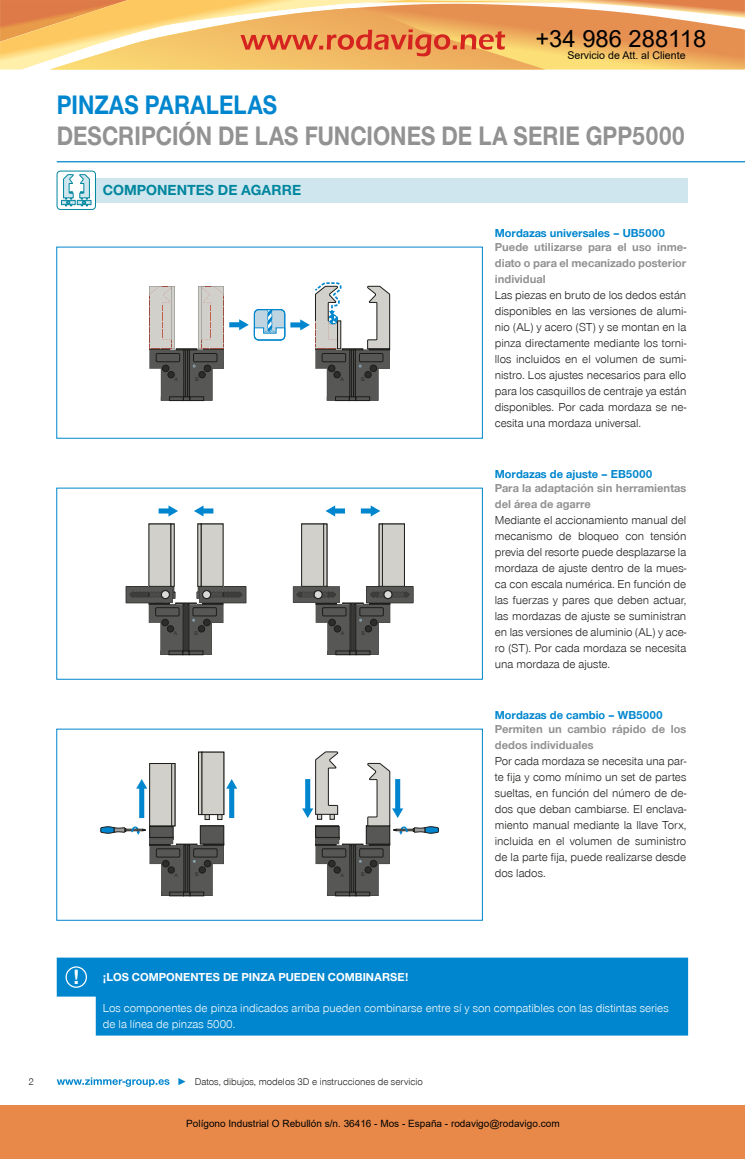
<style>
.page{position:relative;width:745px;height:1159px;background:#fff}
.page>*{position:absolute;margin:0;border:0;box-sizing:border-box;transform-origin:0 0}
.t1{font:700 27.5px "Zimmer Group Sans Global";color:#939292;scale:.86 1}
.t2{font:700 27.5px "Zimmer Group Sans Global";color:#0086ce;scale:.86 1}
.t3{font:23.75px "Arial";color:#000}
.t4{font:700 15px "Zimmer Group Sans Global";color:#00869e}
.t5{font:300 11.88px/16px "Zimmer Group Sans Global";color:#1d1d1b;text-align:justify}
.t6{font:700 11.88px/16px "Zimmer Group Sans Global";color:#939292}
.t7{font:300 11.88px/16px "Zimmer Group Sans Global";color:#fff}
.t8{font:700 11.88px "Zimmer Group Sans Global";color:#0086ce}
.t9{font:700 11.88px "Zimmer Group Sans Global";color:#fff}
.t10{font:10.62px "Arial";color:#000}
.t11{font:10px "Arial";color:#000}
.t12{font:300 10px "Zimmer Group Sans Global";color:#1d1d1b}
.t13{font:5.5px "Zimmer Group Sans Global";color:#2e2d2c}
.s1{font-size:21.25px}
.s2{color:#0086ce}
</style>
<div class="page">
<hr style="left:57px;top:161px;width:687px;height:1px;background:#0086ce">
<div style="left:96px;top:178px;width:591px;height:25px;background:#cfe6ee"></div>
<div style="left:57px;top:171px;width:39px;height:39px;border:1px solid #00869e;border-radius:3px"></div>
<div style="left:61px;top:200px;width:14px;height:5px;border:1px solid #00869e"></div>
<div style="left:77px;top:200px;width:14px;height:5px;border:1px solid #00869e"></div>
<svg style="left:62px;top:174px;width:28px;height:32px"></svg>
<svg style="left:56px;top:246px;width:427px;height:193px"></svg>
<svg style="left:56px;top:487px;width:427px;height:193px"></svg>
<svg style="left:56px;top:728px;width:427px;height:193px"></svg>
<div style="left:57px;top:957px;width:630px;height:78px;background:#0086ce"></div>
<div style="left:65px;top:966px;width:22px;height:22px;border:1px solid #fff;border-radius:50%"></div>
<svg style="left:57px;top:1077px;width:112px;height:10px"></svg>
<div style="left:0;top:1105px;width:744px;height:54px;background:#e88949"></div>
<svg style="left:0;top:0;width:744px;height:70px;background:#f0b66f"></svg>
<h2 class="t3" style="left:535px;top:22px;width:172px">+34 986 288118</h2>
<p class="t10" style="left:567px;top:48px;width:120px">Servicio de Att. al Cliente</p>
<h1 class="t2" style="left:57px;top:89px;width:258px">PINZAS PARALELAS</h1>
<h1 class="t1" style="left:57px;top:120px;width:732px">DESCRIPCIÓN DE LAS FUNCIONES DE LA SERIE GPP5000</h1>
<p class="t4" style="left:103px;top:181px;width:200px">COMPONENTES DE AGARRE</p>
<p class="t13" style="left:174px;top:376px;width:5px">A</p>
<p class="t13" style="left:195px;top:376px;width:5px">B</p>
<p class="t13" style="left:340px;top:376px;width:5px">A</p>
<p class="t13" style="left:361px;top:376px;width:5px">B</p>
<p class="t13" style="left:174px;top:630px;width:5px">A</p>
<p class="t13" style="left:194px;top:630px;width:5px">B</p>
<p class="t13" style="left:340px;top:630px;width:5px">A</p>
<p class="t13" style="left:361px;top:630px;width:5px">B</p>
<p class="t13" style="left:174px;top:871px;width:5px">A</p>
<p class="t13" style="left:195px;top:871px;width:5px">B</p>
<p class="t13" style="left:340px;top:871px;width:5px">A</p>
<p class="t13" style="left:361px;top:871px;width:5px">B</p>
<p class="t8" style="left:494px;top:226px;width:172px">Mordazas universales – UB5000</p>
<p class="t6" style="left:494px;top:239px;width:193px;text-align:justify">Puede utilizarse para el uso inme&shy;diato o para el mecanizado posterior individual</p>
<p class="t5" style="left:494px;top:287px;width:193px">Las piezas en bruto de los dedos están disponibles en las versiones de alumi&shy;nio (AL) y acero (ST) y se montan en la pinza directamente mediante los torni&shy;llos incluidos en el volumen de sumi&shy;nistro. Los ajustes necesarios para ello para los casquillos de centraje ya están disponibles. Por cada mordaza se ne&shy;cesita una mordaza universal.</p>
<p class="t8" style="left:494px;top:467px;width:159px">Mordazas de ajuste – EB5000</p>
<p class="t6" style="left:494px;top:480px;width:193px">Para la adaptación sin herramientas del área de agarre</p>
<p class="t5" style="left:494px;top:512px;width:193px">Mediante el accionamiento manual del mecanismo de bloqueo con tensión previa del resorte puede desplazarse la mordaza de ajuste dentro de la mues&shy;ca con escala numérica. En función de las fuerzas y pares que deben actuar, las mordazas de ajuste se suministran en las versiones de aluminio (AL) y ace&shy;ro (ST). Por cada mordaza se necesita una mordaza de ajuste.</p>
<p class="t8" style="left:494px;top:708px;width:169px">Mordazas de cambio – WB5000</p>
<p class="t6" style="left:494px;top:721px;width:193px">Permiten un cambio rápido de los dedos individuales</p>
<p class="t5" style="left:494px;top:753px;width:193px">Por cada mordaza se necesita una par&shy;te fija y como mínimo un set de partes sueltas, en función del número de de&shy;dos que deban cambiarse. El enclava&shy;miento manual mediante la llave Torx, incluida en el volumen de suministro de la parte fija, puede realizarse desde dos lados.</p>
<p class="t12" style="left:28px;top:1075px;width:7px">2</p>
<p class="t9" style="left:73px;top:970px;width:337px"><span class="s1">!</span> ¡LOS COMPONENTES DE PINZA PUEDEN COMBINARSE!</p>
<p class="t7" style="left:103px;top:1000px;width:567px">Los componentes de pinza indicados arriba pueden combinarse entre sí y son compatibles con las distintas series de la línea de pinzas 5000.</p>
<p class="t12" style="left:177px;top:1075px;width:247px"><span class="s2">►</span> Datos, dibujos, modelos 3D e instrucciones de servicio</p>
<p class="t11" style="left:186px;top:1117px;width:375px">Polígono Industrial O Rebullón s/n. 36416 - Mos - España - rodavigo@rodavigo.com</p>
</div>
